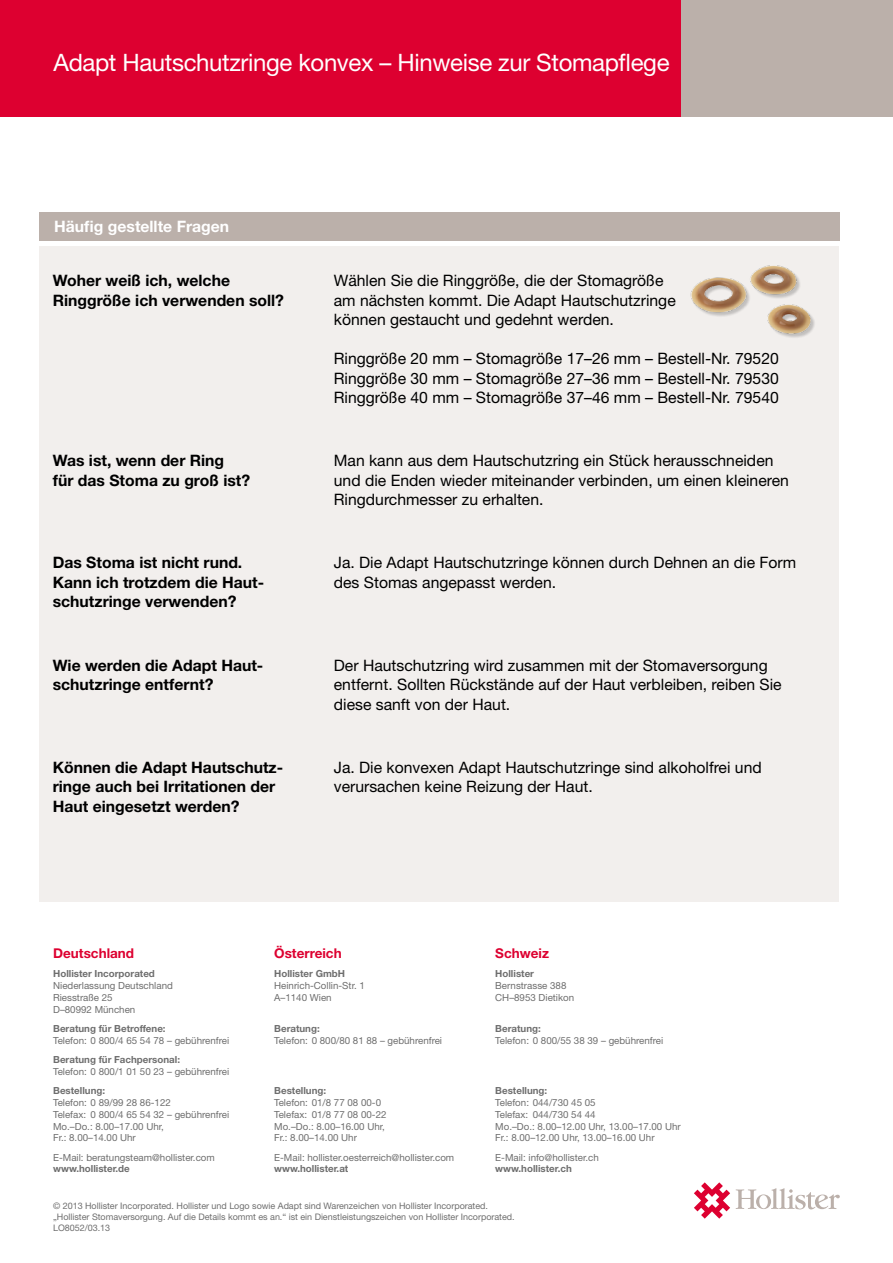
<style>
.page{position:relative;width:893px;height:1263px;background:#fff}
.page>*{position:absolute;margin:0;border:0;box-sizing:border-box;transform-origin:0 0}
.t1{font:24px "Helvetica Neue LT Pro";letter-spacing:-.015em;color:#fff}
.t2{font:15.75px/19.5px "Helvetica Neue LT Pro";color:#000}
.t3{font:700 15.75px/19.5px "Helvetica Neue LT Pro";color:#000}
.t4{font:700 15.75px "Helvetica Neue LT Pro";color:#fff}
.t5{font:700 13.5px "Helvetica Neue LT Pro";color:#dd0030}
.t6{font:9.75px/11.7px "Helvetica Neue LT Pro";color:#6e6e6e}
.t7{font:700 9.75px "Helvetica Neue LT Pro";color:#6e6e6e}
.t8{font:9px/10.8px "Helvetica Neue LT Pro";letter-spacing:-.005em;color:#6e6e6e}
</style>
<div class="page">
<div style="left:680px;top:0;width:213px;height:117px;background:#bbb0aa"></div>
<div style="left:0;top:0;width:680px;height:117px;background:#dd0030"></div>
<svg style="left:694px;top:1182px;width:36px;height:37px"></svg>
<svg style="left:736px;top:1188px;width:104px;height:21px"></svg>
<div style="left:39px;top:246px;width:800px;height:656px;background:#f2efed"></div>
<div style="left:39px;top:213px;width:801px;height:28px;background:#bbb0aa"></div>
<img style="left:690px;top:265px;width:125px;height:73px">
<h1 class="t1" style="left:53px;top:48px;width:618px">Adapt Hautschutzringe konvex – Hinweise zur Stomapflege</h1>
<p class="t4" style="left:54px;top:217px;width:176px">Häufig gestellte Fragen</p>
<p class="t3" style="left:53px;top:270px;width:233px">Woher weiß ich, welche<br>Ringgröße ich verwenden soll?</p>
<p class="t2" style="left:334px;top:270px;width:343px">Wählen Sie die Ringgröße, die der Stomagröße am nächsten kommt. Die Adapt Hautschutzringe können gestaucht und gedehnt werden.</p>
<p class="t2" style="left:334px;top:348px;width:447px;text-align:justify">Ringgröße 20 mm – Stomagröße 17–26 mm – Bestell-Nr. 79520<br>Ringgröße 30 mm – Stomagröße 27–36 mm – Bestell-Nr. 79530<br>Ringgröße 40 mm – Stomagröße 37–46 mm – Bestell-Nr. 79540</p>
<p class="t3" style="left:53px;top:450px;width:199px">Was ist, wenn der Ring<br>für das Stoma zu groß ist?</p>
<p class="t2" style="left:334px;top:451px;width:457px">Man kann aus dem Hautschutzring ein Stück herausschneiden und die Enden wieder miteinander verbinden, um einen kleineren<br>Ringdurchmesser zu erhalten.</p>
<p class="t3" style="left:53px;top:552px;width:213px">Das Stoma ist nicht rund.<br>Kann ich trotzdem die Haut&shy;schutzringe verwenden?</p>
<p class="t2" style="left:334px;top:553px;width:464px">Ja. Die Adapt Hautschutzringe können durch Dehnen an die Form des Stomas angepasst werden.</p>
<p class="t3" style="left:53px;top:655px;width:212px">Wie werden die Adapt Haut&shy;schutzringe entfernt?</p>
<p class="t2" style="left:334px;top:655px;width:449px">Der Hautschutzring wird zusammen mit der Stomaversorgung entfernt. Sollten Rückstände auf der Haut verbleiben, reiben Sie diese sanft von der Haut.</p>
<p class="t3" style="left:53px;top:757px;width:232px">Können die Adapt Hautschutz&shy;ringe auch bei Irritationen der<br>Haut eingesetzt werden?</p>
<p class="t2" style="left:334px;top:757px;width:429px">Ja. Die konvexen Adapt Hautschutzringe sind alkoholfrei und verursachen keine Reizung der Haut.</p>
<p class="t5" style="left:53px;top:944px;width:82px">Deutschland</p>
<p class="t7" style="left:53px;top:968px;width:103px">Hollister Incorporated</p>
<p class="t6" style="left:53px;top:979px;width:121px">Niederlassung Deutschland<br>Riesstraße 25<br>D–80992 München</p>
<p class="t7" style="left:53px;top:1022px;width:114px">Beratung für Betroffene:</p>
<p class="t6" style="left:53px;top:1034px;width:178px">Telefon: 0 800/4 65 54 78 – gebührenfrei</p>
<p class="t7" style="left:53px;top:1053px;width:128px">Beratung für Fachpersonal:</p>
<p class="t6" style="left:53px;top:1065px;width:178px">Telefon: 0 800/1 01 50 23 – gebührenfrei</p>
<p class="t7" style="left:53px;top:1085px;width:53px">Bestellung:</p>
<p class="t6" style="left:53px;top:1096px;width:178px">Telefon: 0 89/99 28 86-122<br>Telefax: 0 800/4 65 54 32 – gebührenfrei<br>Mo.–Do.: 8.00–17.00 Uhr,<br>Fr.: 8.00–14.00 Uhr</p>
<p class="t6" style="left:53px;top:1151px;width:163px">E-Mail: beratungsteam@hollister.com</p>
<p class="t7" style="left:53px;top:1163px;width:78px">www.hollister.de</p>
<p class="t5" style="left:274px;top:944px;width:69px">Österreich</p>
<p class="t7" style="left:274px;top:968px;width:72px">Hollister GmbH</p>
<p class="t6" style="left:274px;top:979px;width:92px">Heinrich-Collin-Str. 1<br>A–1140 Wien</p>
<p class="t7" style="left:274px;top:1022px;width:47px">Beratung:</p>
<p class="t6" style="left:274px;top:1034px;width:169px">Telefon: 0 800/80 81 88 – gebührenfrei</p>
<p class="t7" style="left:274px;top:1085px;width:53px">Bestellung:</p>
<p class="t6" style="left:274px;top:1096px;width:114px">Telefon: 01/8 77 08 00-0<br>Telefax: 01/8 77 08 00-22<br>Mo.–Do.: 8.00–16.00 Uhr,<br>Fr.: 8.00–14.00 Uhr</p>
<p class="t6" style="left:274px;top:1151px;width:182px">E-Mail: hollister.oesterreich@hollister.com</p>
<p class="t7" style="left:274px;top:1163px;width:76px">www.hollister.at</p>
<p class="t5" style="left:495px;top:944px;width:55px">Schweiz</p>
<p class="t7" style="left:495px;top:968px;width:40px">Hollister</p>
<p class="t6" style="left:495px;top:979px;width:80px">Bernstrasse 388<br>CH–8953 Dietikon</p>
<p class="t7" style="left:495px;top:1022px;width:47px">Beratung:</p>
<p class="t6" style="left:495px;top:1034px;width:169px">Telefon: 0 800/55 38 39 – gebührenfrei</p>
<p class="t7" style="left:495px;top:1085px;width:53px">Bestellung:</p>
<p class="t6" style="left:495px;top:1096px;width:187px">Telefon: 044/730 45 05<br>Telefax: 044/730 54 44<br>Mo.–Do.: 8.00–12.00 Uhr, 13.00–17.00 Uhr<br>Fr.: 8.00–12.00 Uhr, 13.00–16.00 Uhr</p>
<p class="t6" style="left:495px;top:1151px;width:105px">E-Mail: info@hollister.ch</p>
<p class="t7" style="left:495px;top:1163px;width:78px">www.hollister.ch</p>
<p class="t8" style="left:53px;top:1200px;width:463px">© 2013 Hollister Incorporated. Hollister und Logo sowie Adapt sind Warenzeichen von Hollister Incorporated. „Hollister Stomaversorgung. Auf die Details kommt es an.“ ist ein Dienstleistungszeichen von Hollister Incorporated.<br>LO8052/03.13</p>
</div>
